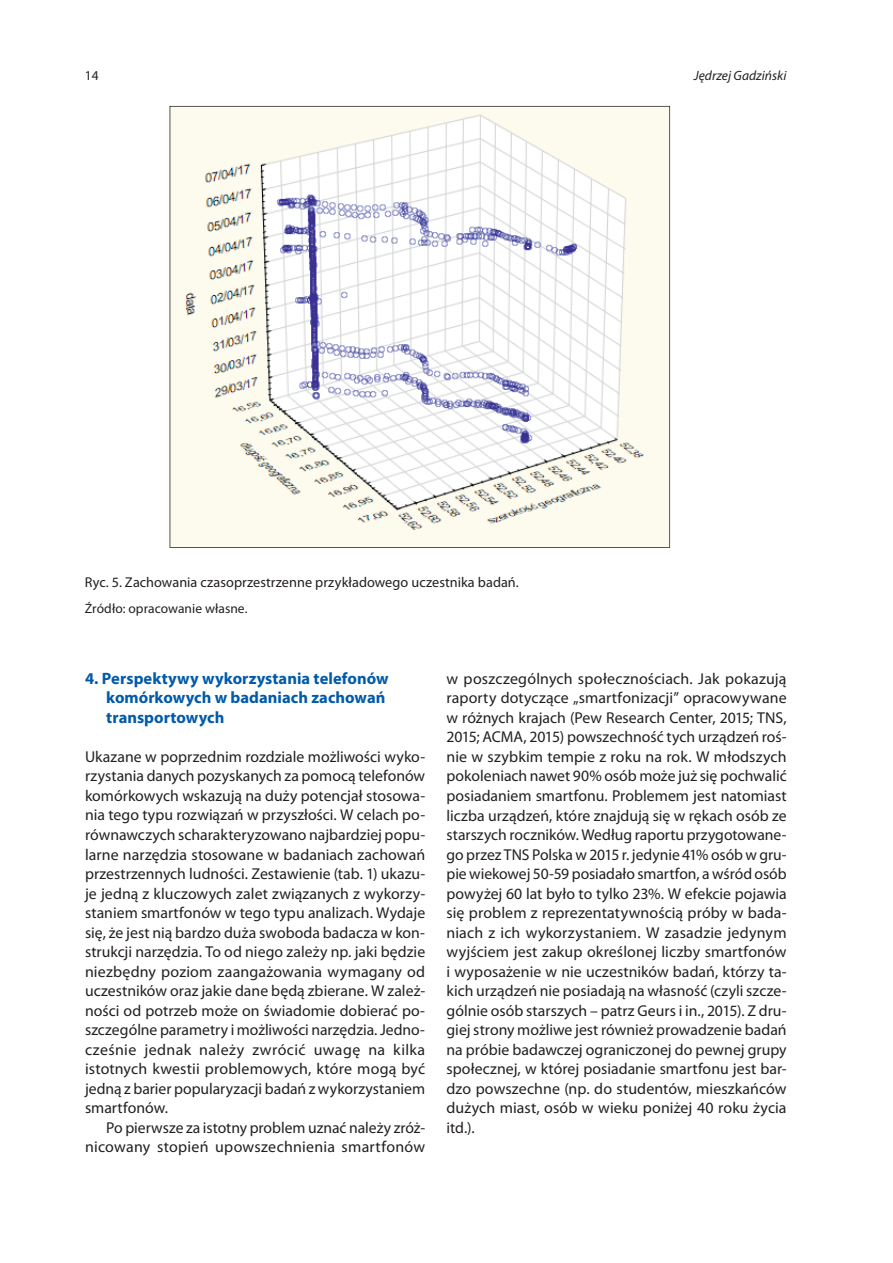
<style>
.page{position:relative;width:893px;height:1263px;background:#fff}
.page>*{position:absolute;margin:0;border:0;box-sizing:border-box;transform-origin:0 0}
.t1{font:700 16.5px/19.5px "Myriad Pro";letter-spacing:.005em;color:#015aaa}
.t2{font:15.75px/19.5px "Myriad Pro";letter-spacing:.005em;color:#231f20;text-align:justify}
.t3{font:14.25px "Myriad Pro";letter-spacing:.005em;color:#231f20}
.t4{font:13.5px "Myriad Pro";letter-spacing:.005em;color:#231f20}
.t5{font:italic 13.5px "Myriad Pro";color:#231f20}
</style>
<div class="page">
<svg style="left:170px;top:106px;width:500px;height:442px"></svg>
<p class="t4" style="left:85px;top:67px;width:15px">14</p>
<p class="t5" style="left:694px;top:67px;width:94px">Jędrzej Gadziński</p>
<p class="t3" style="left:85px;top:573px;width:435px">Ryc. 5. Zachowania czasoprzestrzenne przykładowego uczestnika badań.</p>
<p class="t4" style="left:85px;top:600px;width:164px">Źródło: opracowanie własne.</p>
<p class="t1" style="left:106px;top:668px;width:284px;text-indent:-21px">4. Perspektywy wykorzystania telefonów komórkowych w badaniach zachowań transportowych</p>
<p class="t2" style="left:85px;top:747px;width:342px">Ukazane w poprzednim rozdziale możliwości wyko&shy;rzystania danych pozyskanych za pomocą telefonów komórkowych wskazują na duży potencjał stosowa&shy;nia tego typu rozwiązań w przyszłości. W celach po&shy;równawczych scharakteryzowano najbardziej popu&shy;larne narzędzia stosowane w badaniach zachowań przestrzennych ludności. Zestawienie (tab. 1) ukazu&shy;je jedną z kluczowych zalet związanych z wykorzy&shy;staniem smartfonów w tego typu analizach. Wydaje się, że jest nią bardzo duża swoboda badacza w kon&shy;strukcji narzędzia. To od niego zależy np. jaki będzie niezbędny poziom zaangażowania wymagany od uczestników oraz jakie dane będą zbierane. W zależ&shy;ności od potrzeb może on świadomie dobierać po&shy;szczególne parametry i możliwości narzędzia. Jedno&shy;cześnie jednak należy zwrócić uwagę na kilka istotnych kwestii problemowych, które mogą być jedną z barier popularyzacji badań z wykorzystaniem smartfonów.</p>
<p class="t2" style="left:85px;top:1117px;width:342px;text-align:right">Po pierwsze za istotny problem uznać należy zróż&shy;nicowany stopień upowszechnienia smartfonów</p>
<p class="t2" style="left:446px;top:669px;width:342px">w poszczególnych społecznościach. Jak pokazują raporty dotyczące „smartfonizacji” opracowywane w różnych krajach (Pew Research Center, 2015; TNS, 2015; ACMA, 2015) powszechność tych urządzeń roś&shy;nie w szybkim tempie z roku na rok. W młodszych pokoleniach nawet 90% osób może już się pochwalić posiadaniem smartfonu. Problemem jest natomiast liczba urządzeń, które znajdują się w rękach osób ze starszych roczników. Według raportu przygotowane&shy;go przez TNS Polska w 2015 r. jedynie 41% osób w gru&shy;pie wiekowej 50-59 posiadało smartfon, a wśród osób powyżej 60 lat było to tylko 23%. W efekcie pojawia się problem z reprezentatywnością próby w bada&shy;niach z ich wykorzystaniem. W zasadzie jedynym wyjściem jest zakup określonej liczby smartfonów i wyposażenie w nie uczestników badań, którzy ta&shy;kich urządzeń nie posiadają na własność (czyli szcze&shy;gólnie osób starszych – patrz Geurs i in., 2015). Z dru&shy;giej strony możliwe jest również prowadzenie badań na próbie badawczej ograniczonej do pewnej grupy społecznej, w której posiadanie smartfonu jest bar&shy;dzo powszechne (np. do studentów, mieszkańców dużych miast, osób w wieku poniżej 40 roku życia itd.).</p>
</div>
